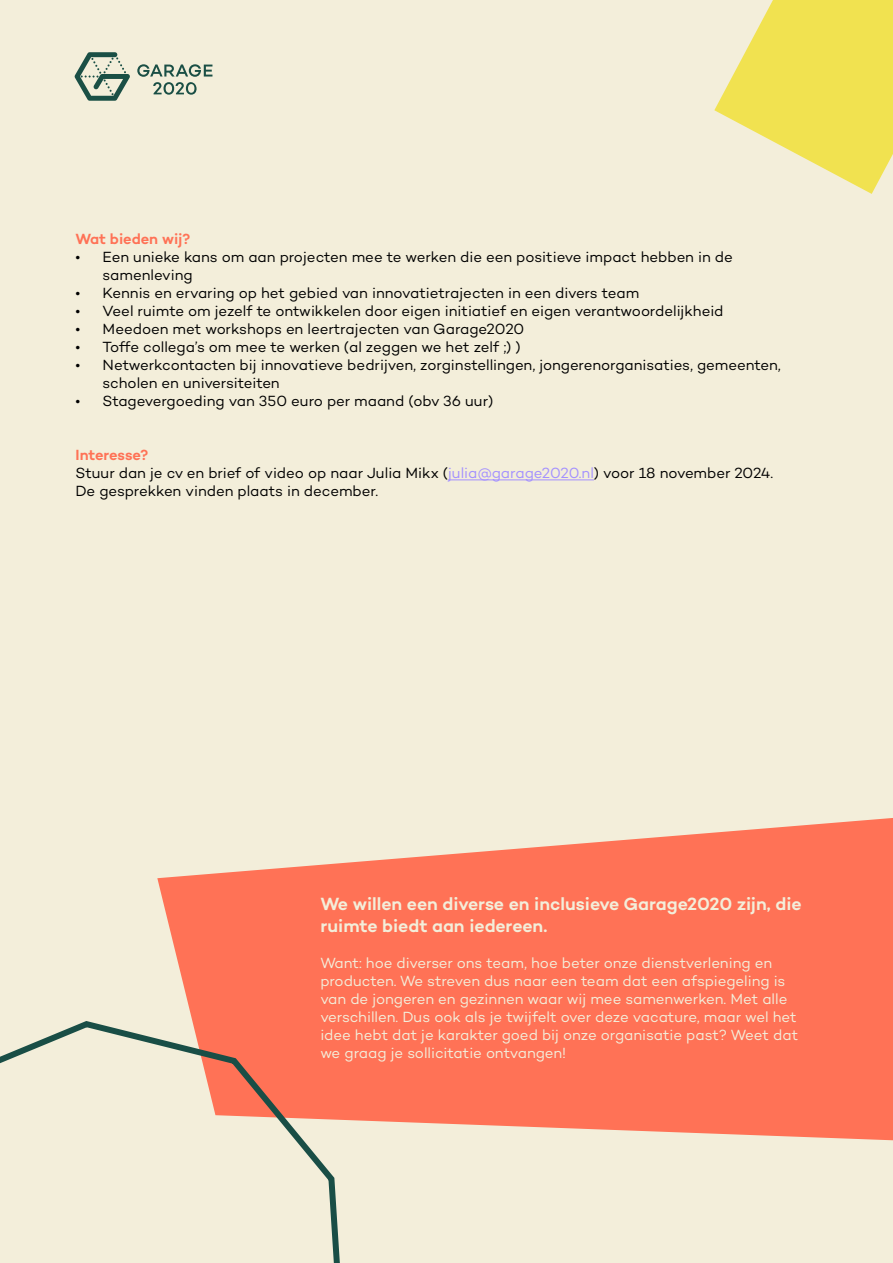
<style>
.page{position:relative;width:893px;height:1263px;background:#f3eeda}
.page>*{position:absolute;margin:0;border:0;box-sizing:border-box;transform-origin:0 0}
.t1{font:600 18px/21.6px "Campton";letter-spacing:-.005em;color:#f3eeda}
.t2{font:15px/18px "Campton";letter-spacing:-.005em;color:#000}
.t3{font:15px/18px "Campton";letter-spacing:-.005em;color:#f3eeda}
.t4{font:600 15px "Campton";letter-spacing:-.005em;color:#ff7256}
.s1{color:#a390ff}
</style>
<div class="page">
<hr style="left:448px;top:479px;width:146px;height:1px;background:#a390ff">
<svg style="left:714px;top:0;width:179px;height:194px"></svg>
<svg style="left:157px;top:818px;width:736px;height:322px;background:#fd8368"></svg>
<svg style="left:0;top:1018px;width:347px;height:245px"></svg>
<svg style="left:75px;top:52px;width:55px;height:49px"></svg>
<svg style="left:137px;top:64px;width:75px;height:31px"></svg>
<p class="t4" style="left:76px;top:230px;width:116px">Wat bieden wij?</p>
<p class="t2" style="left:103px;top:248px;width:632px;text-indent:-27px">• Een unieke kans om aan projecten mee te werken die een positieve impact hebben in de samenleving</p>
<p class="t2" style="left:76px;top:284px;width:565px">• Kennis en ervaring op het gebied van innovatietrajecten in een divers team</p>
<p class="t2" style="left:76px;top:302px;width:649px">• Veel ruimte om jezelf te ontwikkelen door eigen initiatief en eigen verantwoordelijkheid</p>
<p class="t2" style="left:76px;top:320px;width:450px">• Meedoen met workshops en leertrajecten van Garage2020</p>
<p class="t2" style="left:76px;top:338px;width:447px">• Toffe collega’s om mee te werken (al zeggen we het zelf ;) )</p>
<p class="t2" style="left:103px;top:356px;width:680px;text-indent:-27px">• Netwerkcontacten bij innovatieve bedrijven, zorginstellingen, jongerenorganisaties, gemeenten, scholen en universiteiten</p>
<p class="t2" style="left:76px;top:392px;width:419px">• Stagevergoeding van 350 euro per maand (obv 36 uur)</p>
<p class="t4" style="left:76px;top:446px;width:74px">Interesse?</p>
<p class="t2" style="left:76px;top:464px;width:699px">Stuur dan je cv en brief of video op naar Julia Mikx (<span class="s1">julia@garage2020.nl</span>) voor 18 november 2024.<br>De gesprekken vinden plaats in december.</p>
<p class="t1" style="left:320px;top:893px;width:483px">We willen een diverse en inclusieve Garage2020 zijn, die ruimte biedt aan iedereen.</p>
<p class="t3" style="left:320px;top:953px;width:479px">Want: hoe diverser ons team, hoe beter onze dienstverlening en producten. We streven dus naar een team dat een afspiegeling is van de jongeren en gezinnen waar wij mee samenwerken. Met alle verschillen. Dus ook als je twijfelt over deze vacature, maar wel het idee hebt dat je karakter goed bij onze organisatie past? Weet dat we graag je sollicitatie ontvangen!</p>
</div>
